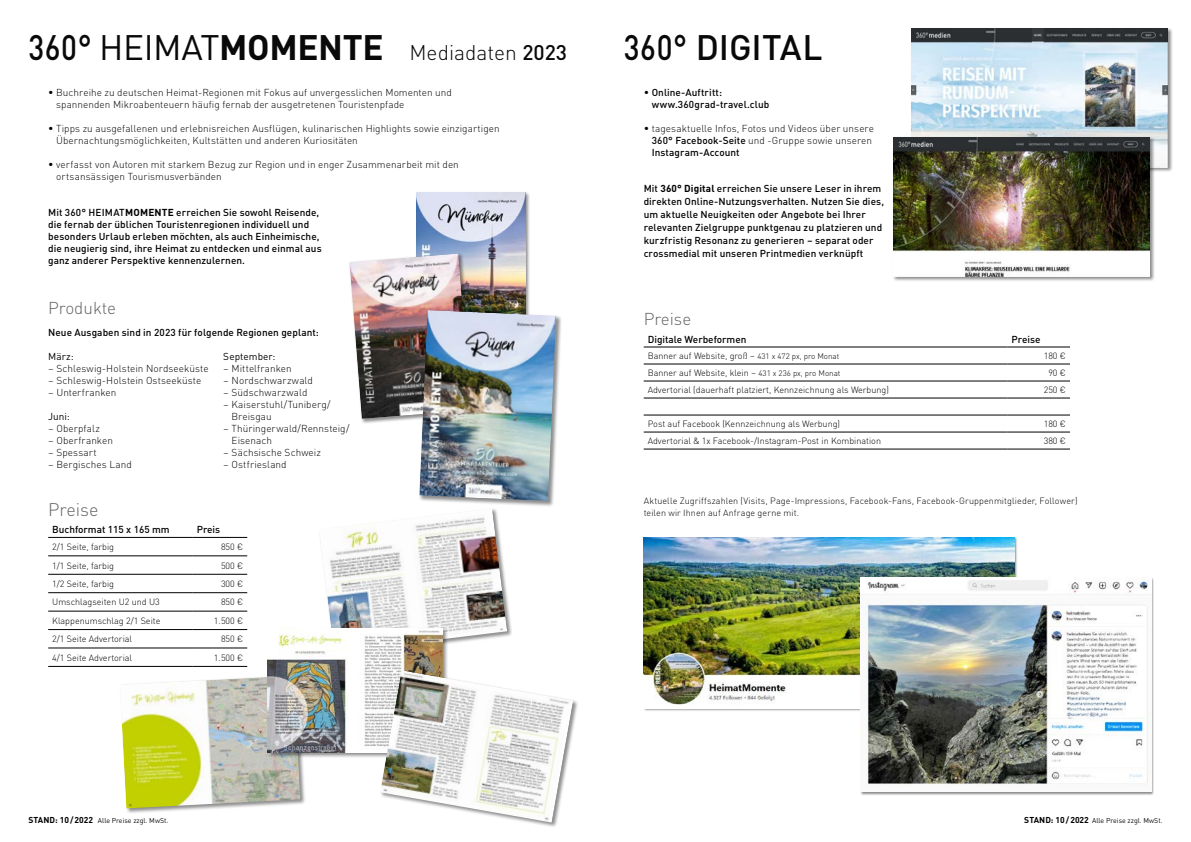
<style>
.page{position:relative;width:1191px;height:842px;background:#fff}
.page>*{position:absolute;margin:0;border:0;box-sizing:border-box;transform-origin:0 0}
.t1{font:500 35px "DINOT";color:#090909;scale:.85 1}
.t2{font:300 21px "DINOT";color:#090909}
.t3{font:300 18px "DINOT";color:#646363}
.t4{font:300 17px "DINOT";color:#646363}
.t5{font:300 10px/12px "DINOT";letter-spacing:.005em;color:#000}
.t6{font:500 10px/12px "DINOT";letter-spacing:.005em;color:#000}
.t7{font:10px "DINOT";letter-spacing:.005em;color:#000}
.t8{font:300 9px/12px "DINOT";color:#000}
.t9{font:7px "DINOT";color:#090909}
.s1{font-weight:500;font-size:35px}
.s2{font-weight:400;font-size:35px}
.s3{font-weight:700;font-size:35px}
.s4{font-weight:500}
.s5{font-weight:700}
.s6{font-weight:300}
.s7{font-size:8px}
.s8{font-weight:700;font-size:8.5px;color:#000}
</style>
<div class="page">
<div style="left:318px;top:508px;width:195px;height:150px;background:#000;opacity:.45"></div>
<img style="left:319px;top:508px;width:188px;height:144px">
<div style="left:119px;top:675px;width:187px;height:139px;background:#000;opacity:.45"></div>
<img style="left:120px;top:676px;width:180px;height:132px">
<div style="left:267px;top:627px;width:181px;height:131px;background:#000;opacity:.45"></div>
<img style="left:268px;top:628px;width:174px;height:124px">
<div style="left:379px;top:670px;width:200px;height:158px;background:#000;opacity:.45"></div>
<img style="left:380px;top:670px;width:193px;height:152px">
<hr style="left:643px;top:347px;width:364px;height:1px;background:#000">
<hr style="left:1007px;top:347px;width:63px;height:1px;background:#000">
<hr style="left:643px;top:364px;width:364px;height:1px;background:#000">
<hr style="left:1007px;top:364px;width:63px;height:1px;background:#000">
<hr style="left:643px;top:381px;width:364px;height:1px;background:#000">
<hr style="left:1007px;top:381px;width:63px;height:1px;background:#000">
<hr style="left:643px;top:398px;width:364px;height:1px;background:#000">
<hr style="left:1007px;top:398px;width:63px;height:1px;background:#000">
<hr style="left:643px;top:415px;width:364px;height:1px;background:#000">
<hr style="left:1007px;top:415px;width:63px;height:1px;background:#000">
<hr style="left:643px;top:432px;width:364px;height:1px;background:#000">
<hr style="left:1007px;top:432px;width:63px;height:1px;background:#000">
<hr style="left:643px;top:449px;width:364px;height:1px;background:#000">
<hr style="left:1007px;top:449px;width:63px;height:1px;background:#000">
<hr style="left:48px;top:537px;width:145px;height:1px;background:#000">
<hr style="left:193px;top:537px;width:54px;height:1px;background:#000">
<hr style="left:48px;top:556px;width:145px;height:1px;background:#000">
<hr style="left:193px;top:556px;width:54px;height:1px;background:#000">
<hr style="left:48px;top:574px;width:145px;height:1px;background:#000">
<hr style="left:193px;top:574px;width:54px;height:1px;background:#000">
<hr style="left:48px;top:592px;width:145px;height:1px;background:#000">
<hr style="left:193px;top:592px;width:54px;height:1px;background:#000">
<hr style="left:48px;top:611px;width:145px;height:1px;background:#000">
<hr style="left:193px;top:611px;width:54px;height:1px;background:#000">
<hr style="left:48px;top:629px;width:145px;height:1px;background:#000">
<hr style="left:193px;top:629px;width:54px;height:1px;background:#000">
<hr style="left:48px;top:648px;width:145px;height:1px;background:#000">
<hr style="left:193px;top:648px;width:54px;height:1px;background:#000">
<hr style="left:48px;top:666px;width:145px;height:1px;background:#000">
<hr style="left:193px;top:666px;width:54px;height:1px;background:#000">
<div style="left:415px;top:191px;width:115px;height:164px;background:#000;opacity:.45"></div>
<img style="left:416px;top:192px;width:109px;height:117px">
<div style="left:349px;top:253px;width:127px;height:171px;background:#000;opacity:.45"></div>
<img style="left:349px;top:253px;width:121px;height:166px">
<div style="left:419px;top:309px;width:143px;height:198px;background:#000;opacity:.45"></div>
<img style="left:419px;top:310px;width:137px;height:191px">
<img style="left:643px;top:537px;width:371px;height:168px">
<div style="left:910px;top:27px;width:263px;height:146px;background:#000;opacity:.45"></div>
<img style="left:911px;top:28px;width:257px;height:140px">
<div style="left:892px;top:136px;width:263px;height:146px;background:#000;opacity:.45"></div>
<img style="left:893px;top:137px;width:256px;height:139px">
<div style="left:860px;top:577px;width:294px;height:218px;background:#000;opacity:.45"></div>
<img style="left:861px;top:577px;width:290px;height:215px">
<h2 class="t2" style="left:28px;top:37px;width:540px"><span class="s1">360°</span> <span class="s2">HEIMAT</span><span class="s3">MOMENTE</span> Mediadaten <span class="s4">2023</span></h2>
<p class="t5" style="left:56px;top:86px;width:397px;text-indent:-8px">• Buchreihe zu deutschen Heimat-Regionen mit Fokus auf unvergesslichen Momenten und spannenden Mikroabenteuern häufig fernab der ausgetretenen Touristenpfade</p>
<p class="t5" style="left:56px;top:122px;width:445px;text-indent:-8px">• Tipps zu ausgefallenen und erlebnisreichen Ausflügen, kulinarischen Highlights sowie einzigartigen<br>Übernachtungsmöglichkeiten, Kultstätten und anderen Kuriositäten</p>
<p class="t5" style="left:56px;top:158px;width:404px;text-indent:-8px">• verfasst von Autoren mit starkem Bezug zur Region und in enger Zusammenarbeit mit den ortsansässigen Tourismusverbänden</p>
<p class="t6" style="left:48px;top:205px;width:275px">Mit 360° HEIMAT<span class="s5">MOMENTE</span> erreichen Sie sowohl Reisende, die fernab der üblichen Touristenregionen individuell und besonders Urlaub erleben möchten, als auch Einheimische, die neugierig sind, ihre Heimat zu entdecken und einmal aus ganz anderer Perspektive kennenzulernen.</p>
<h3 class="t4" style="left:48px;top:294px;width:69px">Produkte</h3>
<p class="t6" style="left:48px;top:325px;width:272px">Neue Ausgaben sind in 2023 für folgende Regionen geplant:</p>
<p class="t7" style="left:48px;top:349px;width:27px">März:</p>
<p class="t5" style="left:48px;top:362px;width:162px">– Schleswig-Holstein Nordseeküste</p>
<p class="t5" style="left:48px;top:374px;width:155px">– Schleswig-Holstein Ostseeküste</p>
<p class="t5" style="left:48px;top:386px;width:70px">– Unterfranken</p>
<p class="t7" style="left:48px;top:409px;width:23px">Juni:</p>
<p class="t5" style="left:48px;top:422px;width:53px">– Oberpfalz</p>
<p class="t5" style="left:48px;top:434px;width:66px">– Oberfranken</p>
<p class="t5" style="left:48px;top:446px;width:50px">– Spessart</p>
<p class="t5" style="left:48px;top:458px;width:85px">– Bergisches Land</p>
<p class="t7" style="left:223px;top:349px;width:54px">September:</p>
<p class="t5" style="left:223px;top:362px;width:70px">– Mittelfranken</p>
<p class="t5" style="left:223px;top:374px;width:91px">– Nordschwarzwald</p>
<p class="t5" style="left:223px;top:386px;width:86px">– Südschwarzwald</p>
<p class="t5" style="left:231px;top:398px;width:100px;text-indent:-8px">– Kaiserstuhl/Tuniberg/<br>Breisgau</p>
<p class="t5" style="left:231px;top:422px;width:119px;text-indent:-8px">– Thüringerwald/Rennsteig/<br>Eisenach</p>
<p class="t5" style="left:223px;top:446px;width:99px">– Sächsische Schweiz</p>
<p class="t5" style="left:223px;top:458px;width:65px">– Ostfriesland</p>
<h3 class="t3" style="left:48px;top:496px;width:52px">Preise</h3>
<p class="t6" style="left:52px;top:523px;width:119px">Buchformat 115 x 165 mm</p>
<p class="t6" style="left:197px;top:523px;width:25px">Preis</p>
<p class="t8" style="left:52px;top:540px;width:63px">2/1 Seite, farbig</p>
<p class="t8" style="left:221px;top:540px;width:24px">850 €</p>
<p class="t8" style="left:52px;top:558px;width:63px">1/1 Seite, farbig</p>
<p class="t8" style="left:221px;top:558px;width:24px">500 €</p>
<p class="t8" style="left:52px;top:577px;width:63px">1/2 Seite, farbig</p>
<p class="t8" style="left:221px;top:577px;width:24px">300 €</p>
<p class="t8" style="left:52px;top:595px;width:109px">Umschlagseiten U2 und U3</p>
<p class="t8" style="left:221px;top:595px;width:24px">850 €</p>
<p class="t8" style="left:52px;top:614px;width:110px">Klappenumschlag 2/1 Seite</p>
<p class="t8" style="left:214px;top:614px;width:31px">1.500 €</p>
<p class="t8" style="left:52px;top:632px;width:81px">2/1 Seite Advertorial</p>
<p class="t8" style="left:221px;top:632px;width:24px">850 €</p>
<p class="t8" style="left:52px;top:651px;width:81px">4/1 Seite Advertorial</p>
<p class="t8" style="left:214px;top:651px;width:31px">1.500 €</p>
<h1 class="t1" style="left:624px;top:20px;width:235px">360° DIGITAL</h1>
<p class="t6" style="left:651px;top:85px;width:119px;text-indent:-8px"><span class="s6">•</span> Online-Auftritt: www.360grad-travel.club</p>
<p class="t5" style="left:651px;top:122px;width:224px;text-indent:-8px">• tagesaktuelle Infos, Fotos und Videos über unsere<br><span class="s4">360° Facebook-Seite</span> und -Gruppe sowie unseren<br><span class="s4">Instagram-Account</span></p>
<p class="t6" style="left:643px;top:181px;width:242px;line-height:13px">Mit <span class="s5">360° Digital</span> erreichen Sie unsere Leser in ihrem direkten Online-Nutzungsverhalten. Nutzen Sie dies, um aktuelle Neuigkeiten oder Angebote bei Ihrer relevanten Zielgruppe punktgenau zu platzieren und kurzfristig Resonanz zu generieren – separat oder crossmedial mit unseren Printmedien verknüpft</p>
<h3 class="t4" style="left:643px;top:306px;width:49px">Preise</h3>
<p class="t6" style="left:647px;top:332px;width:100px">Digitale Werbeformen</p>
<p class="t6" style="left:1011px;top:332px;width:30px">Preise</p>
<p class="t8" style="left:647px;top:349px;width:193px">Banner auf Website, groß – <span class="s7">431 x 472 px, pro Monat</span></p>
<p class="t8" style="left:1043px;top:349px;width:24px">180 €</p>
<p class="t8" style="left:647px;top:366px;width:194px">Banner auf Website, klein – <span class="s7">431 x 236 px, pro Monat</span></p>
<p class="t8" style="left:1048px;top:366px;width:19px">90 €</p>
<p class="t8" style="left:647px;top:383px;width:243px">Advertorial (dauerhaft platziert, Kennzeichnung als Werbung)</p>
<p class="t8" style="left:1043px;top:383px;width:24px">250 €</p>
<p class="t8" style="left:647px;top:417px;width:194px">Post auf Facebook (Kennzeichnung als Werbung)</p>
<p class="t8" style="left:1043px;top:417px;width:24px">180 €</p>
<p class="t8" style="left:647px;top:434px;width:235px">Advertorial &amp; 1x Facebook-/Instagram-Post in Kombination</p>
<p class="t8" style="left:1043px;top:434px;width:24px">380 €</p>
<p class="t8" style="left:643px;top:494px;width:435px">Aktuelle Zugriffszahlen (Visits, Page-Impressions, Facebook-Fans, Facebook-Gruppenmitglieder, Follower) teilen wir Ihnen auf Anfrage gerne mit.</p>
<p class="t9" style="left:28px;top:815px;width:141px"><span class="s8">STAND: 10/2022</span> Alle Preise zzgl. MwSt.</p>
<p class="t9" style="left:1024px;top:815px;width:140px"><span class="s8">STAND: 10/2022</span> Alle Preise zzgl. MwSt.</p>
</div>
